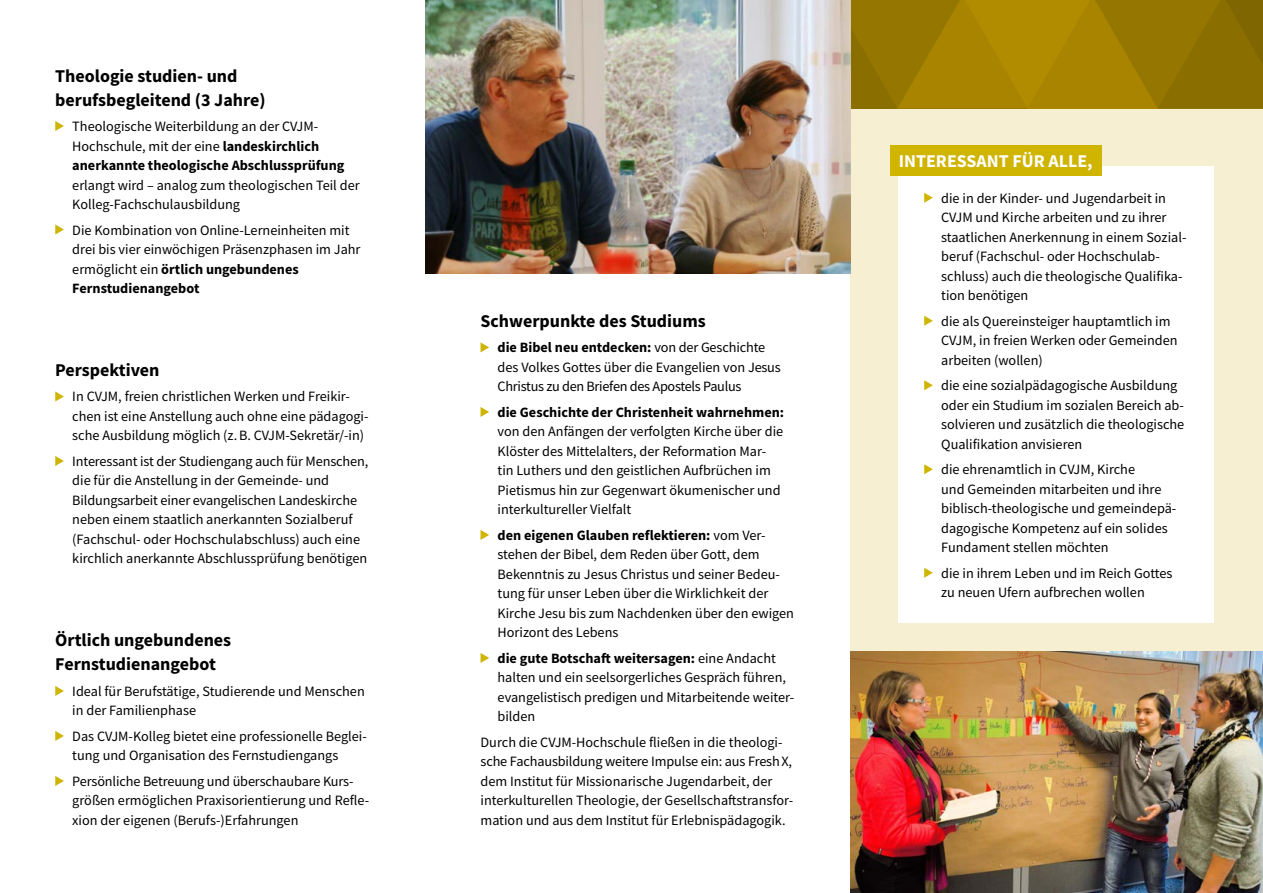
<style>
.page{position:relative;width:1263px;height:893px;background:#fff}
.page>*{position:absolute;margin:0;border:0;box-sizing:border-box;transform-origin:0 0}
.t1{font:700 18px/24px "Source Sans Pro";color:#000}
.t2{font:700 18px "Source Sans Pro";color:#fff}
.t3{font:14.25px/19.5px "Source Sans Pro";color:#000}
.t4{font:14.25px/19.5px "Source Sans Pro";letter-spacing:-.02em;color:#000}
.t5{font:700 14.25px "Source Sans Pro";color:#000}
.s1{font-weight:700}
</style>
<div class="page">
<div style="left:850px;top:0;width:413px;height:893px;background:#f7efd2"></div>
<svg style="left:850px;top:0;width:413px;height:108px"></svg>
<div style="left:899px;top:167px;width:315px;height:456px;background:#fff"></div>
<svg style="left:924px;top:193px;width:9px;height:10px"></svg>
<svg style="left:924px;top:316px;width:9px;height:10px"></svg>
<svg style="left:924px;top:380px;width:9px;height:10px"></svg>
<svg style="left:924px;top:464px;width:9px;height:10px"></svg>
<svg style="left:924px;top:568px;width:9px;height:10px"></svg>
<div style="left:890px;top:145px;width:211px;height:31px;background:#cfb400"></div>
<svg style="left:480px;top:342px;width:9px;height:10px"></svg>
<svg style="left:480px;top:407px;width:9px;height:10px"></svg>
<svg style="left:480px;top:530px;width:9px;height:10px"></svg>
<svg style="left:480px;top:653px;width:9px;height:10px"></svg>
<svg style="left:55px;top:121px;width:9px;height:10px"></svg>
<svg style="left:55px;top:225px;width:9px;height:10px"></svg>
<svg style="left:55px;top:391px;width:9px;height:10px"></svg>
<svg style="left:55px;top:456px;width:9px;height:10px"></svg>
<svg style="left:55px;top:686px;width:9px;height:10px"></svg>
<svg style="left:55px;top:731px;width:9px;height:10px"></svg>
<svg style="left:55px;top:776px;width:9px;height:10px"></svg>
<img style="left:850px;top:651px;width:413px;height:242px">
<img style="left:425px;top:0;width:425px;height:273px">
<p class="t1" style="left:55px;top:63px;width:212px">Theologie studien- und berufsbegleitend (3 Jahre)</p>
<p class="t3" style="left:72px;top:116px;width:274px">Theologische Weiterbildung an der CVJM-<br>Hochschule, mit der eine <span class="s1">landeskirchlich anerkannte theologische Abschlussprüfung</span></p>
<p class="t3" style="left:72px;top:175px;width:289px">erlangt wird – analog zum theologischen Teil der<br>Kolleg-Fachschulausbildung</p>
<p class="t3" style="left:72px;top:220px;width:290px">Die Kombination von Online-Lerneinheiten mit drei bis vier einwöchigen Präsenzphasen im Jahr ermöglicht ein <span class="s1">örtlich ungebundenes Fernstudienangebot</span></p>
<p class="t1" style="left:55px;top:358px;width:106px">Perspektiven</p>
<p class="t3" style="left:72px;top:387px;width:298px">In CVJM, freien christlichen Werken und Freikir&shy;chen ist eine Anstellung auch ohne eine pädagogi&shy;sche Ausbildung möglich (z.B. CVJM-Sekretär/-in)</p>
<p class="t3" style="left:72px;top:451px;width:297px">Interessant ist der Studiengang auch für Menschen, die für die Anstellung in der Gemeinde- und Bildungsarbeit einer evangelischen Landeskirche neben einem staatlich anerkannten Sozialberuf (Fachschul- oder Hochschulabschluss) auch eine kirchlich anerkannte Abschlussprüfung benötigen</p>
<p class="t1" style="left:55px;top:628px;width:177px">Örtlich ungebundenes<br>Fernstudienangebot</p>
<p class="t3" style="left:72px;top:681px;width:294px">Ideal für Berufstätige, Studierende und Menschen in der Familienphase</p>
<p class="t3" style="left:72px;top:726px;width:296px">Das CVJM-Kolleg bietet eine professionelle Beglei&shy;tung und Organisation des Fernstudiengangs</p>
<p class="t3" style="left:72px;top:771px;width:298px">Persönliche Betreuung und überschaubare Kurs&shy;größen ermöglichen Praxisorientierung und Refle&shy;xion der eigenen (Berufs-)Erfahrungen</p>
<p class="t1" style="left:480px;top:309px;width:227px">Schwerpunkte des Studiums</p>
<p class="t4" style="left:497px;top:338px;width:285px"><span class="s1">die Bibel neu entdecken:</span> von der Geschichte des Volkes Gottes über die Evangelien von Jesus<br>Christus zu den Briefen des Apostels Paulus</p>
<p class="t5" style="left:497px;top:403px;width:288px">die Geschichte der Christenheit wahrnehmen:</p>
<p class="t3" style="left:497px;top:422px;width:287px">von den Anfängen der verfolgten Kirche über die Klöster des Mittelalters, der Reformation Mar&shy;tin Luthers und den geistlichen Aufbrüchen im Pietismus hin zur Gegenwart ökumenischer und interkultureller Vielfalt</p>
<p class="t3" style="left:497px;top:525px;width:298px"><span class="s1">den eigenen Glauben reflektieren:</span> vom Ver&shy;stehen der Bibel, dem Reden über Gott, dem Bekenntnis zu Jesus Christus und seiner Bedeu&shy;tung für unser Leben über die Wirklichkeit der Kirche Jesu bis zum Nachdenken über den ewigen Horizont des Lebens</p>
<p class="t3" style="left:497px;top:648px;width:298px"><span class="s1">die gute Botschaft weitersagen:</span> eine Andacht halten und ein seelsorgerliches Gespräch führen, evangelistisch predigen und Mitarbeitende weiter&shy;bilden</p>
<p class="t3" style="left:480px;top:732px;width:314px">Durch die CVJM-Hochschule fließen in die theologi&shy;sche Fachausbildung weitere Impulse ein: aus FreshX, dem Institut für Missionarische Jugendarbeit, der interkulturellen Theologie, der Gesellschaftstransfor&shy;mation und aus dem Institut für Erlebnispädagogik.</p>
<p class="t2" style="left:899px;top:149px;width:196px">Interessant für alle,</p>
<p class="t3" style="left:941px;top:188px;width:246px">die in der Kinder- und Jugendarbeit in CVJM und Kirche arbeiten und zu ihrer staatlichen Anerkennung in einem Sozial&shy;beruf (Fachschul- oder Hochschulab&shy;schluss) auch die theologische Qualifika&shy;tion benötigen</p>
<p class="t3" style="left:941px;top:311px;width:238px">die als Quereinsteiger hauptamtlich im<br>CVJM, in freien Werken oder Gemeinden arbeiten (wollen)</p>
<p class="t3" style="left:941px;top:376px;width:245px">die eine sozialpädagogische Ausbildung oder ein Studium im sozialen Bereich ab&shy;solvieren und zusätzlich die theologische Qualifikation anvisieren</p>
<p class="t3" style="left:941px;top:460px;width:237px">die ehrenamtlich in CVJM, Kirche<br>und Gemeinden mitarbeiten und ihre biblisch-theologische und gemeindepä&shy;dagogische Kompetenz auf ein solides Fundament stellen möchten</p>
<p class="t3" style="left:941px;top:563px;width:233px">die in ihrem Leben und im Reich Gottes zu neuen Ufern aufbrechen wollen</p>
</div>
